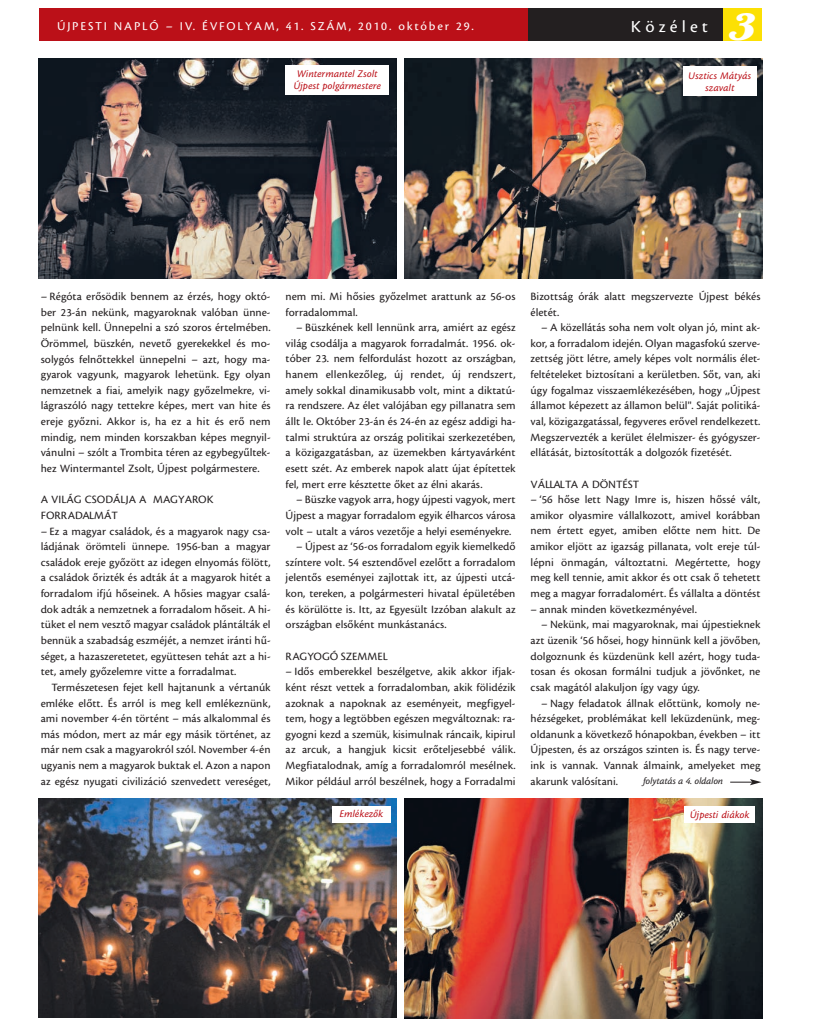
<style>
.page{position:relative;width:833px;height:1025px;background:#fff}
.page>*{position:absolute;margin:0;border:0;box-sizing:border-box;transform-origin:0 0}
.t1{font:40px "Eclat ICG";color:#fff}
.t2{font:17.5px "Cronos M";letter-spacing:.24em;color:#fff}
.t3{font:12.5px "Cronos M";letter-spacing:.145em;color:#fff}
.t4{font:11.62px/15.6px "Cronos M";color:#231f20;text-align:justify}
.t5{font:italic 10.62px/11.9px "Cronos M";color:#bb1018;text-align:center}
.t6{font:italic 10px "Cronos M";letter-spacing:-.015em;color:#231f20}
</style>
<div class="page">
<div style="left:39px;top:9px;width:492px;height:32px;background:#bb1018"></div>
<div style="left:528px;top:9px;width:196px;height:32px;background:#231f20"></div>
<div style="left:723px;top:9px;width:39px;height:32px;background:#fce004"></div>
<img style="left:39px;top:58px;width:357px;height:220px">
<img style="left:404px;top:59px;width:358px;height:219px">
<img style="left:39px;top:798px;width:357px;height:219px">
<img style="left:404px;top:798px;width:358px;height:219px">
<svg style="left:730px;top:779px;width:31px;height:6px"></svg>
<div style="left:285px;top:65px;width:104px;height:29px;background:#fff"></div>
<div style="left:683px;top:67px;width:73px;height:29px;background:#fff"></div>
<div style="left:332px;top:805px;width:58px;height:16px;background:#fff"></div>
<div style="left:684px;top:806px;width:71px;height:16px;background:#fff"></div>
<p class="t3" style="left:57px;top:21px;width:418px">ÚJPESTI NAPLÓ – IV. ÉVFOLYAM, 41. SZÁM, 2010. október 29.</p>
<h2 class="t2" style="left:631px;top:19px;width:79px">Közélet</h2>
<h1 class="t1" style="left:729px;top:2px;width:29px">3</h1>
<p class="t5" style="left:293px;top:68px;width:89px">Wintermantel Zsolt<br>Újpest polgármestere</p>
<p class="t5" style="left:688px;top:70px;width:64px">Usztics Mátyás szavalt</p>
<p class="t4" style="left:41px;top:289px;width:231px">– Régóta erõsödik bennem az érzés, hogy októ&shy;ber 23-án nekünk, magyaroknak valóban ünne&shy;pelnünk kell. Ünnepelni a szó szoros értelmében.<br>Örömmel, büszkén, nevetõ gyerekekkel és mo&shy;solygós felnõttekkel ünnepelni – azt, hogy ma&shy;gyarok vagyunk, magyarok lehetünk. Egy olyan nemzetnek a fiai, amelyik nagy gyõzelmekre, vi&shy;lágraszóló nagy tettekre képes, mert van hite és ereje gyõzni. Akkor is, ha ez a hit és erõ nem mindig, nem minden korszakban képes megnyil&shy;vánulni – szólt a Trombita téren az egybegyûltek&shy;hez Wintermantel Zsolt, Újpest polgármestere.</p>
<p class="t4" style="left:41px;top:492px;width:174px">A VILÁG CSODÁLJA A MAGYAROK<br>FORRADALMÁT</p>
<p class="t4" style="left:41px;top:523px;width:231px">– Ez a magyar családok, és a magyarok nagy csa&shy;ládjának örömteli ünnepe. 1956-ban a magyar családok ereje gyõzött az idegen elnyomás fölött, a családok õrizték és adták át a magyarok hitét a forradalom ifjú hõseinek. A hõsies magyar csalá&shy;dok adták a nemzetnek a forradalom hõseit. A hi&shy;tüket el nem vesztõ magyar családok plántálták el bennük a szabadság eszméjét, a nemzet iránti hû&shy;séget, a hazaszeretetet, együttesen tehát azt a hi&shy;tet, amely gyõzelemre vitte a forradalmat.</p>
<p class="t4" style="left:41px;top:679px;width:231px;text-indent:11px">Természetesen fejet kell hajtanunk a vértanúk emléke elõtt. És arról is meg kell emlékeznünk, ami november 4-én történt – más alkalommal és más módon, mert az már egy másik történet, az már nem csak a magyarokról szól. November 4-én ugyanis nem a magyarok buktak el. Azon a napon az egész nyugati civilizáció szenvedett vereséget,</p>
<p class="t4" style="left:286px;top:289px;width:231px">nem mi. Mi hõsies gyõzelmet arattunk az 56-os forradalommal.</p>
<p class="t4" style="left:286px;top:320px;width:231px;text-indent:11px">– Büszkének kell lennünk arra, amiért az egész világ csodálja a magyarok forradalmát. 1956. ok&shy;tóber 23. nem felfordulást hozott az országban, hanem ellenkezõleg, új rendet, új rendszert, amely sokkal dinamikusabb volt, mint a diktatú&shy;ra rendszere. Az élet valójában egy pillanatra sem állt le. Október 23-án és 24-én az egész addigi ha&shy;talmi struktúra az ország politikai szerkezetében, a közigazgatásban, az üzemekben kártyavárként esett szét. Az emberek napok alatt újat építettek fel, mert erre késztette õket az élni akarás.</p>
<p class="t4" style="left:286px;top:492px;width:231px;text-indent:11px">– Büszke vagyok arra, hogy újpesti vagyok, mert Újpest a magyar forradalom egyik élharcos városa volt – utalt a város vezetõje a helyi eseményekre.</p>
<p class="t4" style="left:286px;top:539px;width:231px;text-indent:11px">– Újpest az ‘56-os forradalom egyik kiemelkedõ színtere volt. 54 esztendõvel ezelõtt a forradalom jelentõs eseményei zajlottak itt, az újpesti utcá&shy;kon, tereken, a polgármesteri hivatal épületében és körülötte is. Itt, az Egyesült Izzóban alakult az országban elsõként munkástanács.</p>
<p class="t4" style="left:286px;top:648px;width:104px">RAGYOGÓ SZEMMEL</p>
<p class="t4" style="left:286px;top:664px;width:231px">– Idõs emberekkel beszélgetve, akik akkor ifjak&shy;ként részt vettek a forradalomban, akik fölidézik azoknak a napoknak az eseményeit, megfigyel&shy;tem, hogy a legtöbben egészen megváltoznak: ra&shy;gyogni kezd a szemük, kisimulnak ráncaik, kipirul az arcuk, a hangjuk kicsit erõteljesebbé válik.<br>Megfiatalodnak, amíg a forradalomról mesélnek.<br>Mikor például arról beszélnek, hogy a Forradalmi</p>
<p class="t4" style="left:530px;top:289px;width:231px">Bizottság órák alatt megszervezte Újpest békés életét.</p>
<p class="t4" style="left:530px;top:320px;width:231px;text-indent:11px">– A közellátás soha nem volt olyan jó, mint ak&shy;kor, a forradalom idején. Olyan magasfokú szerve&shy;zettség jött létre, amely képes volt normális élet&shy;feltételeket biztosítani a kerületben. Sõt, van, aki úgy fogalmaz visszaemlékezésében, hogy ,,Újpest államot képezett az államon belül". Saját politiká&shy;val, közigazgatással, fegyveres erõvel rendelkezett.<br>Megszervezték a kerület élelmiszer- és gyógyszer&shy;ellátását, biztosították a dolgozók fizetését.</p>
<p class="t4" style="left:530px;top:476px;width:110px">VÁLLALTA A DÖNTÉST</p>
<p class="t4" style="left:530px;top:492px;width:231px">– ‘56 hõse lett Nagy Imre is, hiszen hõssé vált, amikor olyasmire vállalkozott, amivel korábban nem értett egyet, amiben elõtte nem hitt. De amikor eljött az igazság pillanata, volt ereje túl&shy;lépni önmagán, változtatni. Megértette, hogy meg kell tennie, amit akkor és ott csak õ tehetett meg a magyar forradalomért. És vállalta a döntést</p>
<p class="t4" style="left:530px;top:601px;width:168px">– annak minden következményével.</p>
<p class="t4" style="left:530px;top:617px;width:231px;text-indent:11px">– Nekünk, mai magyaroknak, mai újpestieknek azt üzenik ‘56 hõsei, hogy hinnünk kell a jövõben, dolgoznunk és küzdenünk kell azért, hogy tuda&shy;tosan és okosan formálni tudjuk a jövõnket, ne csak magától alakuljon így vagy úgy.</p>
<p class="t4" style="left:530px;top:695px;width:231px;text-indent:11px">– Nagy feladatok állnak elõttünk, komoly ne&shy;hézségeket, problémákat kell leküzdenünk, meg&shy;oldanunk a következõ hónapokban, években – itt Újpesten, és az országos szinten is. És nagy terve&shy;ink is vannak. Vannak álmaink, amelyeket meg akarunk valósítani.</p>
<p class="t6" style="left:643px;top:776px;width:82px">folytatás a 4. oldalon</p>
<p class="t5" style="left:339px;top:808px;width:45px">Emlékezõk</p>
<p class="t5" style="left:690px;top:808px;width:61px">Újpesti diákok</p>
</div>
